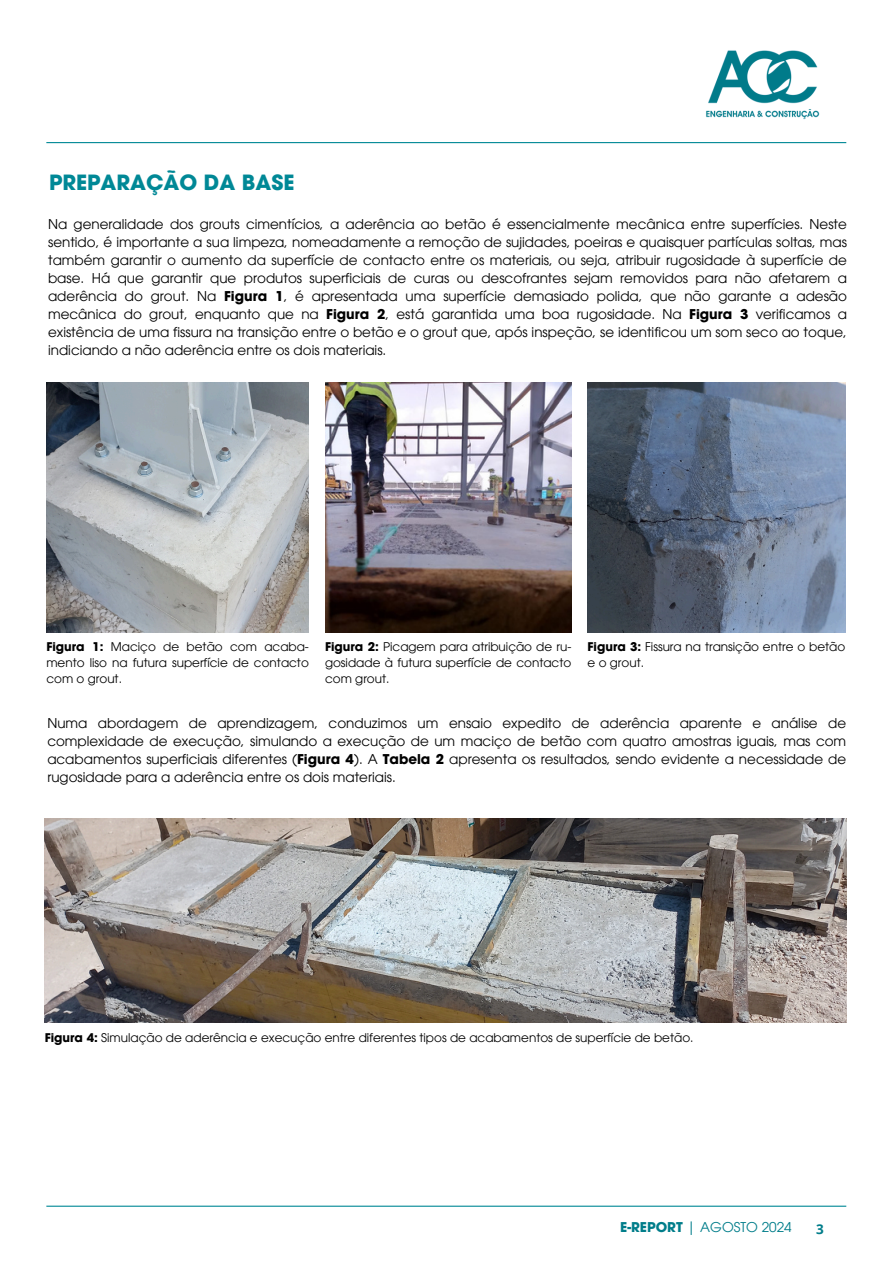
<style>
.page{position:relative;width:894px;height:1264px;background:#fff}
.page>*{position:absolute;margin:0;border:0;box-sizing:border-box;transform-origin:0 0}
.t1{font:700 21px "ITC Avant Garde Pro";color:#008896}
.t2{font:13.5px/18px "ITC Avant Garde Pro";color:#000;text-align:justify}
.t3{font:13.5px "ITC Avant Garde Pro";color:#007d8a}
.t4{font:700 13.5px "Open Sans";color:#007d8a}
.t5{font:12px/16px "ITC Avant Garde Pro";color:#000;text-align:justify}
.s1{font-weight:700}
</style>
<div class="page">
<hr style="left:46px;top:1205px;width:800px;height:1px;background:#008896">
<hr style="left:46px;top:142px;width:800px;height:1px;background:#008896">
<img style="left:46px;top:382px;width:262px;height:250px">
<img style="left:325px;top:382px;width:246px;height:250px">
<img style="left:587px;top:382px;width:258px;height:250px">
<img style="left:45px;top:818px;width:801px;height:204px">
<img style="left:706px;top:50px;width:114px;height:70px">
<h2 class="t1" style="left:49px;top:174px;width:247px">PREPARAÇÃO DA BASE</h2>
<p class="t2" style="left:48px;top:217px;width:800px">Na generalidade dos grouts cimentícios, a aderência ao betão é essencialmente mecânica entre superfícies. Neste sentido, é importante a sua limpeza, nomeadamente a remoção de sujidades, poeiras e quaisquer partículas soltas, mas também garantir o aumento da superfície de contacto entre os materiais, ou seja, atribuir rugosidade à superfície de base. Há que garantir que produtos superficiais de curas ou descofrantes sejam removidos para não afetarem a aderência do grout. Na <span class="s1">Figura 1</span>, é apresentada uma superfície demasiado polida, que não garante a adesão mecânica do grout, enquanto que na <span class="s1">Figura 2</span>, está garantida uma boa rugosidade. Na <span class="s1">Figura 3</span> verificamos a existência de uma fissura na transição entre o betão e o grout que, após inspeção, se identificou um som seco ao toque, indiciando a não aderência entre os dois materiais.</p>
<p class="t5" style="left:46px;top:640px;width:264px"><span class="s1">Figura 1:</span> Maciço de betão com acaba&shy;mento liso na futura superfície de contacto com o grout.</p>
<p class="t5" style="left:325px;top:640px;width:248px"><span class="s1">Figura 2:</span> Picagem para atribuição de ru&shy;gosidade à futura superfície de contacto com grout.</p>
<p class="t5" style="left:587px;top:640px;width:259px"><span class="s1">Figura 3:</span> Fissura na transição entre o betão e o grout.</p>
<p class="t2" style="left:47px;top:716px;width:800px">Numa abordagem de aprendizagem, conduzimos um ensaio expedito de aderência aparente e análise de complexidade de execução, simulando a execução de um maciço de betão com quatro amostras iguais, mas com acabamentos superficiais diferentes (<span class="s1">Figura 4</span>). A <span class="s1">Tabela 2</span> apresenta os resultados, sendo evidente a necessidade de rugosidade para a aderência entre os dois materiais.</p>
<p class="t5" style="left:45px;top:1030px;width:650px"><span class="s1">Figura 4:</span> Simulação de aderência e execução entre diferentes tipos de acabamentos de superfície de betão.</p>
<p class="t3" style="left:620px;top:1222px;width:173px"><span class="s1">E-REPORT</span> | AGOSTO 2024</p>
<h1 class="t4" style="left:816px;top:1219px;width:9px">3</h1>
</div>
